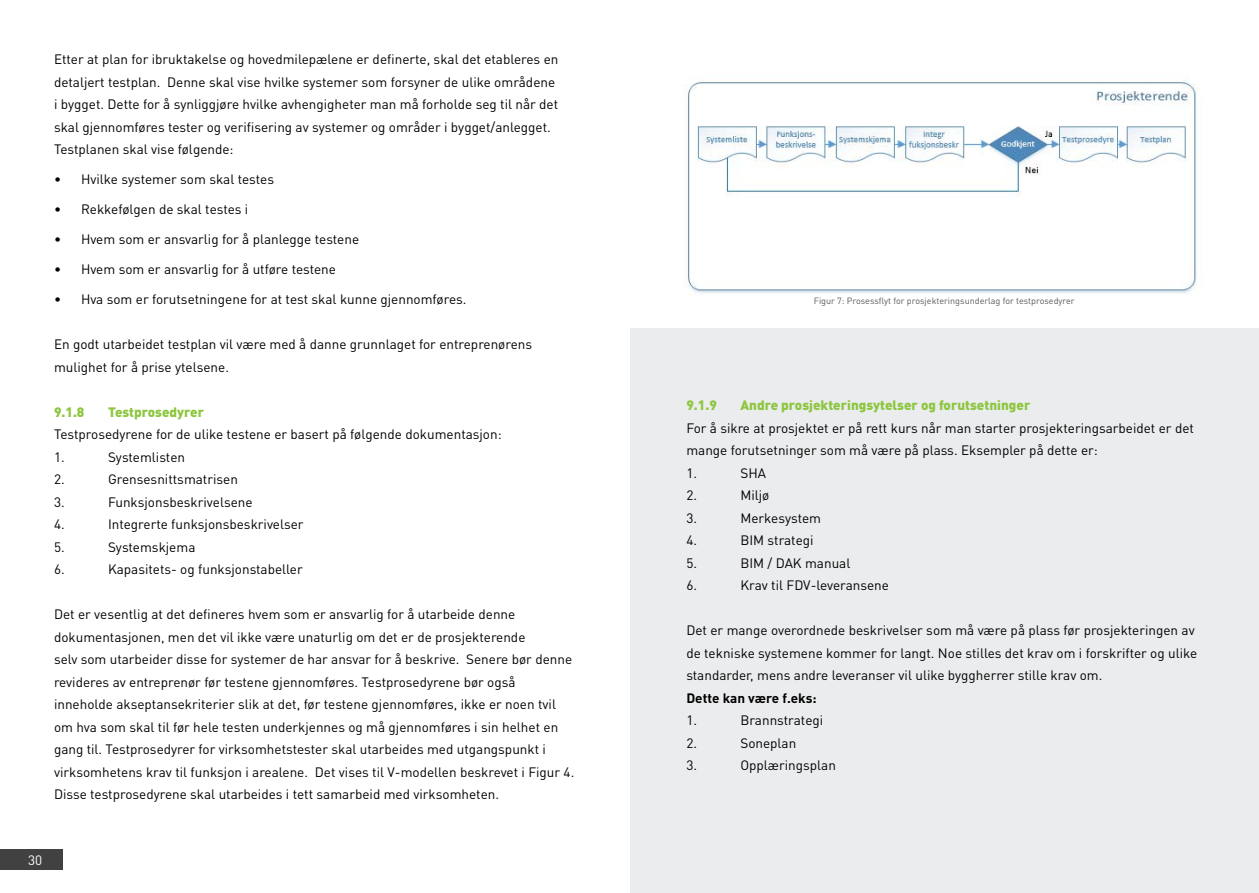
<style>
.page{position:relative;width:1259px;height:893px;background:#fff}
.page>*{position:absolute;margin:0;border:0;box-sizing:border-box;transform-origin:0 0}
.t1{font:13.5px/22.5px "DIN Pro";color:#000}
.t2{font:900 13.5px "DIN Pro";color:#8dc63f}
.t3{font:700 13.5px "DIN Pro";color:#000}
.t4{font:13.5px "DIN Pro";color:#fff}
.t5{font:9px "DIN Pro";color:#5d595a}
</style>
<div class="page">
<div style="left:0;top:849px;width:63px;height:21px;background:#424142"></div>
<div style="left:630px;top:329px;width:629px;height:564px;background:#ebecee"></div>
<img style="left:686px;top:78px;width:511px;height:217px">
<p class="t1" style="left:54px;top:48px;width:506px">Etter at plan for ibruktakelse og hovedmilepælene er definerte, skal det etableres en detaljert testplan. Denne skal vise hvilke systemer som forsyner de ulike områdene i bygget. Dette for å synliggjøre hvilke avhengigheter man må forholde seg til når det skal gjennomføres tester og verifisering av systemer og områder i bygget/anlegget.<br>Testplanen skal vise følgende:</p>
<p class="t1" style="left:54px;top:168px;width:222px">• Hvilke systemer som skal testes</p>
<p class="t1" style="left:54px;top:198px;width:196px">• Rekkefølgen de skal testes i</p>
<p class="t1" style="left:54px;top:228px;width:307px">• Hvem som er ansvarlig for å planlegge testene</p>
<p class="t1" style="left:54px;top:258px;width:283px">• Hvem som er ansvarlig for å utføre testene</p>
<p class="t1" style="left:54px;top:288px;width:414px">• Hva som er forutsetningene for at test skal kunne gjennomføres.</p>
<p class="t1" style="left:54px;top:333px;width:479px">En godt utarbeidet testplan vil være med å danne grunnlaget for entreprenørens mulighet for å prise ytelsene.</p>
<p class="t2" style="left:54px;top:403px;width:32px">9.1.8</p>
<p class="t2" style="left:108px;top:403px;width:98px">Testprosedyrer</p>
<p class="t1" style="left:54px;top:423px;width:449px">Testprosedyrene for de ulike testene er basert på følgende dokumentasjon:<br>1.</p>
<p class="t1" style="left:108px;top:445px;width:79px">Systemlisten</p>
<p class="t1" style="left:54px;top:468px;width:12px">2.</p>
<p class="t1" style="left:108px;top:468px;width:131px">Grensesnittsmatrisen</p>
<p class="t1" style="left:54px;top:490px;width:12px">3.</p>
<p class="t1" style="left:108px;top:490px;width:146px">Funksjonsbeskrivelsene</p>
<p class="t1" style="left:54px;top:513px;width:12px">4.</p>
<p class="t1" style="left:108px;top:513px;width:197px">Integrerte funksjonsbeskrivelser</p>
<p class="t1" style="left:54px;top:535px;width:12px">5.</p>
<p class="t1" style="left:108px;top:535px;width:89px">Systemskjema</p>
<p class="t1" style="left:54px;top:558px;width:12px">6.</p>
<p class="t1" style="left:108px;top:558px;width:196px">Kapasitets- og funksjonstabeller</p>
<p class="t1" style="left:54px;top:603px;width:522px">Det er vesentlig at det defineres hvem som er ansvarlig for å utarbeide denne dokumentasjonen, men det vil ikke være unaturlig om det er de prosjekterende<br>selv som utarbeider disse for systemer de har ansvar for å beskrive. Senere bør denne revideres av entreprenør før testene gjennomføres. Testprosedyrene bør også inneholde akseptansekriterier slik at det, før testene gjennomføres, ikke er noen tvil om hva som skal til før hele testen underkjennes og må gjennomføres i sin helhet en gang til. Testprosedyrer for virksomhetstester skal utarbeides med utgangspunkt i virksomhetens krav til funksjon i arealene. Det vises til V-modellen beskrevet i Figur 4.<br>Disse testprosedyrene skal utarbeides i tett samarbeid med virksomheten.</p>
<p class="t4" style="left:28px;top:851px;width:16px">30</p>
<p class="t5" style="left:814px;top:294px;width:262px">Figur 7: Prosessflyt for prosjekteringsunderlag for testprosedyrer</p>
<p class="t2" style="left:686px;top:396px;width:32px">9.1.9</p>
<p class="t2" style="left:740px;top:396px;width:292px">Andre prosjekteringsytelser og forutsetninger</p>
<p class="t1" style="left:686px;top:416px;width:509px">For å sikre at prosjektet er på rett kurs når man starter prosjekteringsarbeidet er det mange forutsetninger som må være på plass. Eksempler på dette er:<br>1.</p>
<p class="t1" style="left:740px;top:461px;width:27px">SHA</p>
<p class="t1" style="left:686px;top:483px;width:12px">2.</p>
<p class="t1" style="left:740px;top:483px;width:31px">Miljø</p>
<p class="t1" style="left:686px;top:506px;width:12px">3.</p>
<p class="t1" style="left:740px;top:506px;width:82px">Merkesystem</p>
<p class="t1" style="left:686px;top:528px;width:12px">4.</p>
<p class="t1" style="left:740px;top:528px;width:75px">BIM strategi</p>
<p class="t1" style="left:686px;top:551px;width:12px">5.</p>
<p class="t1" style="left:740px;top:551px;width:111px">BIM / DAK manual</p>
<p class="t1" style="left:686px;top:573px;width:12px">6.</p>
<p class="t1" style="left:740px;top:573px;width:150px">Krav til FDV-leveransene</p>
<p class="t1" style="left:686px;top:618px;width:512px">Det er mange overordnede beskrivelser som må være på plass før prosjekteringen av de tekniske systemene kommer for langt. Noe stilles det krav om i forskrifter og ulike standarder, mens andre leveranser vil ulike byggherrer stille krav om.</p>
<p class="t3" style="left:686px;top:689px;width:132px">Dette kan være f.eks:</p>
<p class="t1" style="left:686px;top:708px;width:12px">1.</p>
<p class="t1" style="left:740px;top:708px;width:84px">Brannstrategi</p>
<p class="t1" style="left:686px;top:731px;width:12px">2.</p>
<p class="t1" style="left:740px;top:731px;width:57px">Soneplan</p>
<p class="t1" style="left:686px;top:753px;width:12px">3.</p>
<p class="t1" style="left:740px;top:753px;width:97px">Opplæringsplan</p>
</div>
